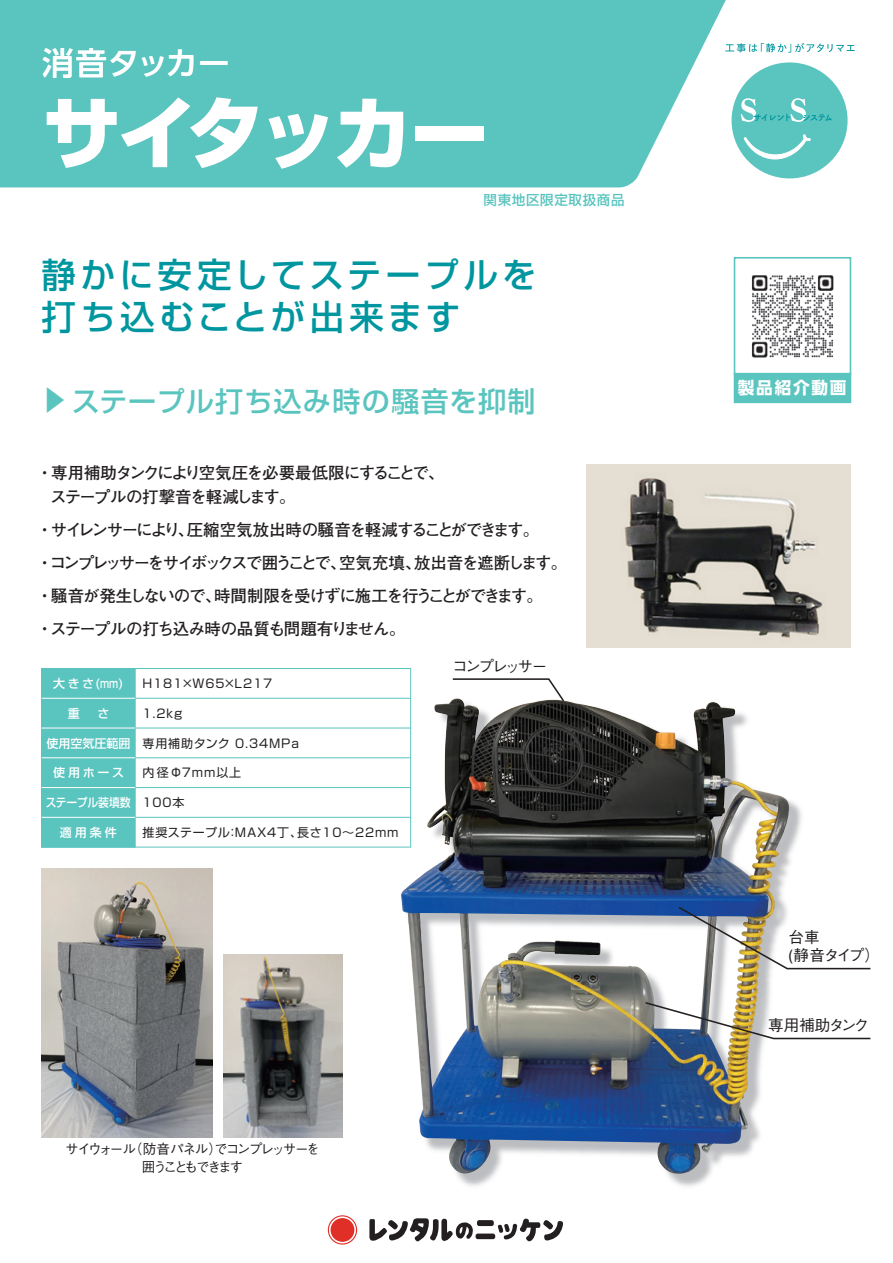
<style>
.page{position:relative;width:893px;height:1263px;background:#fff}
.page>*{position:absolute;margin:0;border:0;box-sizing:border-box;transform-origin:0 0}
.t1{font:800 78px "Shin Go Pro";letter-spacing:-.05em;color:#fff}
.t2{font:500 34.5px/41.4px "Shin Go Pro";letter-spacing:.115em;color:#00969f}
.t3{font:500 31.65px "UD Shin Go Pro";letter-spacing:.015em;color:#fff}
.t4{font:500 28.05px "Shin Go Pro";letter-spacing:.045em;color:#5ac4bf}
.t5{font:700 16.65px "UD Shin Go Pro";letter-spacing:.1em;color:#fff}
.t6{font:700 16.5px/33px "Futo Go B101 Pro";letter-spacing:-.08em;color:#231f20}
.t7{font:500 15.6px/18px "Gothic BBB Pro";letter-spacing:-.13em;color:#231f20}
.t8{font:500 15.6px "Gothic BBB Pro";letter-spacing:-.155em;color:#231f20}
.t9{font:500 15.6px "Gothic BBB Pro";letter-spacing:-.055em;color:#231f20}
.t10{font:500 13.65px/18px "Gothic BBB Pro";letter-spacing:-.16em;color:#231f20;text-align:center}
.t11{font:500 13.5px "Shin Go Pro";letter-spacing:.05em;color:#5ac4bf}
.t12{font:12px "Shin Go Pro";letter-spacing:.075em;color:#231f20}
.t13{font:12px "Shin Go Pro";letter-spacing:.045em;color:#231f20}
.t14{font:500 12px "Shin Go Pro";letter-spacing:.19em;color:#fff}
.t15{font:500 12px "Shin Go Pro";letter-spacing:-.015em;color:#fff;scale:.9 1}
.s1{font-weight:500;color:#fff}
.s2{font-weight:400;color:#231f20}
</style>
<div class="page">
<svg style="left:475px;top:1233px;width:21px;height:7px"></svg>
<div style="left:476px;top:1233px;width:19px;height:6px;background:#231f20;border-radius:2px"></div>
<svg style="left:503px;top:1237px;width:53px;height:5px"></svg>
<svg style="left:369px;top:1237px;width:102px;height:5px"></svg>
<svg style="left:326px;top:1214px;width:33px;height:32px"></svg>
<svg style="left:328px;top:1215px;width:29px;height:29px"></svg>
<svg style="left:329px;top:1216px;width:27px;height:27px"></svg>
<div style="left:331px;top:1218px;width:23px;height:24px;background:#df2f27;border-radius:50%"></div>
<img style="left:355px;top:668px;width:447px;height:569px">
<img style="left:401px;top:703px;width:358px;height:472px">
<div style="left:0;top:0;width:726px;height:187px;background:#5ac4bf"></div>
<svg style="left:725px;top:43px;width:130px;height:10px"></svg>
<div style="left:732px;top:62px;width:116px;height:116px;background:#5ac4bf;border-radius:50%"></div>
<svg style="left:744px;top:134px;width:67px;height:25px"></svg>
<svg style="left:741px;top:98px;width:91px;height:24px"></svg>
<div style="left:734px;top:257px;width:117px;height:117px;background:#fff;border:2px solid #5ac4bf"></div>
<div style="left:734px;top:373px;width:117px;height:30px;background:#5ac4bf"></div>
<div style="left:41px;top:668px;width:370px;height:179px;border:1px solid #5ac4bf"></div>
<hr style="left:42px;top:698px;width:369px;height:1px;background:#5ac4bf">
<div style="left:41px;top:668px;width:94px;height:179px;background:#5ac4bf"></div>
<hr style="left:42px;top:698px;width:93px;height:1px;background:#fff">
<hr style="left:42px;top:728px;width:369px;height:1px;background:#5ac4bf">
<hr style="left:42px;top:728px;width:93px;height:1px;background:#fff">
<hr style="left:42px;top:757px;width:369px;height:1px;background:#5ac4bf">
<hr style="left:42px;top:757px;width:93px;height:1px;background:#fff">
<hr style="left:42px;top:787px;width:369px;height:1px;background:#5ac4bf">
<hr style="left:42px;top:787px;width:93px;height:1px;background:#fff">
<hr style="left:42px;top:817px;width:369px;height:1px;background:#5ac4bf">
<hr style="left:42px;top:817px;width:93px;height:1px;background:#fff">
<img style="left:42px;top:868px;width:170px;height:269px">
<img style="left:224px;top:955px;width:119px;height:182px">
<svg style="left:451px;top:677px;width:115px;height:26px"></svg>
<svg style="left:644px;top:1001px;width:227px;height:39px"></svg>
<svg style="left:677px;top:905px;width:194px;height:65px"></svg>
<img style="left:751px;top:275px;width:83px;height:83px">
<img style="left:587px;top:464px;width:263px;height:183px">
<h3 class="t3" style="left:42px;top:38px;width:189px">消音タッカー</h3>
<h1 class="t1" style="left:43px;top:71px;width:448px">サイタッカー</h1>
<p class="t11" style="left:483px;top:189px;width:143px">関東地区限定取扱商品</p>
<h2 class="t2" style="left:42px;top:250px;width:497px">静かに安定してステープルを打ち込むことが出来ます</h2>
<h3 class="t4" style="left:77px;top:386px;width:30px;rotate:90deg">▲</h3>
<h3 class="t4" style="left:72px;top:379px;width:465px">ステープル打ち込み時の騒音を抑制</h3>
<p class="t6" style="left:50px;top:458px;width:396px;line-height:24px;text-indent:-14px">・専用補助タンクにより空気圧を必要最低限にすることで、ステープルの打撃音を軽減します。</p>
<p class="t6" style="left:37px;top:511px;width:532px">・サイレンサーにより、圧縮空気放出時の騒音を軽減することができます。<br>・コンプレッサーをサイボックスで囲うことで、空気充填、放出音を遮断します。・騒音が発生しないので、時間制限を受けずに施工を行うことができます。<br>・ステープルの打ち込み時の品質も問題有りません。</p>
<p class="t14" style="left:53px;top:674px;width:72px">大きさ(mm)</p>
<p class="t12" style="left:143px;top:674px;width:131px">H181×W65×L217</p>
<p class="t14" style="left:68px;top:703px;width:43px">重　さ</p>
<p class="t12" style="left:143px;top:703px;width:41px">1.2kg</p>
<p class="t12" style="left:46px;top:733px;width:254px"><span class="s1">使用空気圧範囲</span> 専用補助タンク 0.34MPa</p>
<p class="t14" style="left:53px;top:763px;width:72px">使用ホース</p>
<p class="t12" style="left:143px;top:763px;width:100px">内径Φ7mm以上</p>
<p class="t15" style="left:46px;top:793px;width:156px">ステープル装填数 <span class="s2">100本</span></p>
<p class="t14" style="left:60px;top:822px;width:58px">適用条件</p>
<p class="t13" style="left:143px;top:822px;width:258px">推奨ステープル：ＭＡＸ4丁、長さ10～22mm</p>
<p class="t8" style="left:452px;top:653px;width:96px">コンプレッサー</p>
<p class="t10" style="left:65px;top:1138px;width:256px">サイウォール（防音パネル）でコンプレッサーを囲うこともできます</p>
<p class="t5" style="left:738px;top:374px;width:110px">製品紹介動画</p>
<p class="t7" style="left:788px;top:926px;width:93px">台車<br>(静音タイプ）</p>
<p class="t9" style="left:768px;top:1013px;width:102px">専用補助タンク</p>
</div>
